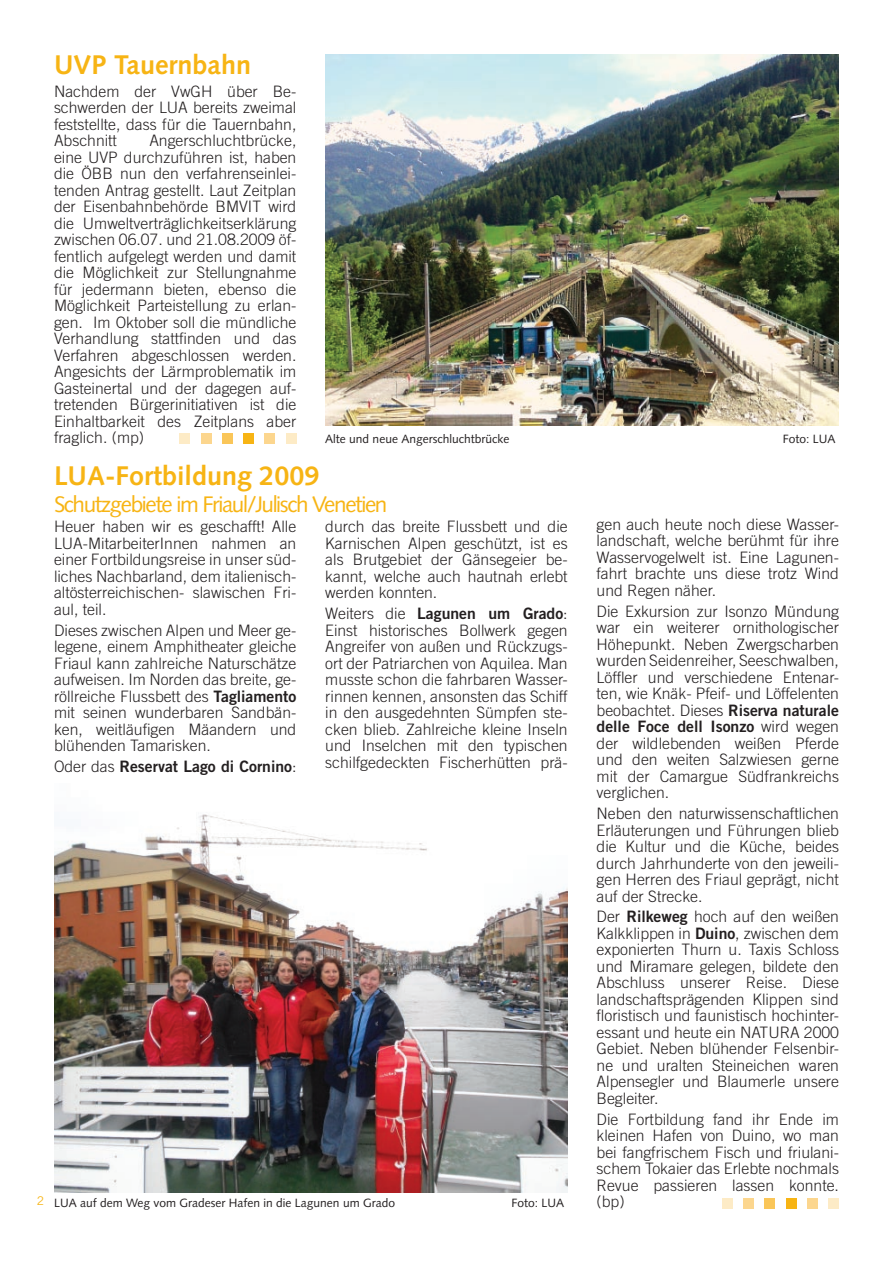
<style>
.page{position:relative;width:893px;height:1263px;background:#fff}
.page>*{position:absolute;margin:0;border:0;box-sizing:border-box;transform-origin:0 0}
.t1{font:700 27px "Syntax";color:#f7b414}
.t2{font:22.5px "Syntax";letter-spacing:-.06em;color:#f7b414}
.t3{font:300 15.75px/16.5px "Trade Gothic";color:#231f20;text-align:justify}
.t4{font:15.75px "Trade Gothic Bold Two";color:#231f20}
.t5{font:12px "Syntax";color:#231f20}
.t6{font:12px "Trade Gothic";color:#f7b414}
.s1{font-family:"Trade Gothic Bold Two";font-weight:400}
.s2{font-family:"Trade Gothic";font-weight:300}
</style>
<div class="page">
<div style="left:828px;top:1198px;width:11px;height:11px;background:#fdebc6"></div>
<div style="left:807px;top:1198px;width:11px;height:11px;background:#fcd68e"></div>
<div style="left:786px;top:1198px;width:10px;height:11px;background:#f7b414"></div>
<div style="left:765px;top:1198px;width:10px;height:11px;background:#fac659"></div>
<div style="left:743px;top:1198px;width:11px;height:11px;background:#fcd68e"></div>
<div style="left:722px;top:1198px;width:11px;height:11px;background:#fdebc6"></div>
<div style="left:286px;top:433px;width:10px;height:11px;background:#fdebc6"></div>
<div style="left:264px;top:433px;width:11px;height:11px;background:#fcd68e"></div>
<div style="left:243px;top:433px;width:11px;height:11px;background:#f7b414"></div>
<div style="left:222px;top:433px;width:11px;height:11px;background:#fac659"></div>
<div style="left:201px;top:433px;width:10px;height:11px;background:#fcd68e"></div>
<div style="left:179px;top:433px;width:11px;height:11px;background:#fdebc6"></div>
<img style="left:54px;top:814px;width:514px;height:378px">
<img style="left:325px;top:54px;width:514px;height:371px">
<p class="t6" style="left:37px;top:1193px;width:9px">2</p>
<h1 class="t1" style="left:54px;top:50px;width:199px">UVP Tauernbahn</h1>
<p class="t3" style="left:54px;top:82px;width:244px">Nachdem der VwGH über Be&shy;schwerden der LUA bereits zweimal feststellte, dass für die Tauernbahn, Abschnitt</p>
<p class="t3" style="left:54px;top:132px;width:244px;text-indent:95px">Angerschluchtbrücke, eine UVP durchzuführen ist, haben die ÖBB nun den verfahrenseinlei&shy;tenden Antrag gestellt. Laut Zeitplan der Eisenbahnbehörde BMVIT wird die Umweltverträglichkeitserklärung zwischen 06.07. und 21.08.2009 öf&shy;fentlich aufgelegt werden und damit die Möglichkeit zur Stellungnahme für jedermann bieten, ebenso die Möglichkeit Parteistellung zu erlan&shy;gen. Im Oktober soll die mündliche Verhandlung stattfinden und das Verfahren abgeschlossen werden.<br>Angesichts der Lärmproblematik im Gasteinertal und der dagegen auf&shy;tretenden Bürgerinitiativen ist die Einhaltbarkeit des Zeitplans aber fraglich. (mp)</p>
<h1 class="t1" style="left:54px;top:461px;width:267px">LUA-Fortbildung 2009</h1>
<h2 class="t2" style="left:54px;top:491px;width:335px">Schutzgebiete im Friaul/Julisch Venetien</h2>
<p class="t3" style="left:54px;top:518px;width:244px">Heuer haben wir es geschafft! Alle LUA-MitarbeiterInnen nahmen an einer Fortbildungsreise in unser süd&shy;liches Nachbarland, dem italienisch&shy;altösterreichischen- slawischen Fri&shy;aul, teil.</p>
<p class="t3" style="left:54px;top:621px;width:244px">Dieses zwischen Alpen und Meer ge&shy;legene, einem Amphitheater gleiche Friaul kann zahlreiche Naturschätze aufweisen. Im Norden das breite, ge&shy;röllreiche Flussbett des <span class="s1">Tagliamento </span>mit seinen wunderbaren Sandbän&shy;ken, weitläufigen Mäandern und blühenden Tamarisken.</p>
<p class="t4" style="left:54px;top:756px;width:244px"><span class="s2">Oder das</span> Reservat Lago di Cornino<span class="s2">:</span></p>
<p class="t5" style="left:325px;top:432px;width:186px">Alte und neue Angerschluchtbrücke</p>
<p class="t5" style="left:783px;top:432px;width:54px">Foto: LUA</p>
<p class="t3" style="left:597px;top:516px;width:244px">gen auch heute noch diese Wasser&shy;landschaft, welche berühmt für ihre Wasservogelwelt ist. Eine Lagunen&shy;fahrt brachte uns diese trotz Wind und Regen näher.</p>
<p class="t3" style="left:597px;top:603px;width:244px">Die Exkursion zur Isonzo Mündung war ein weiterer ornithologischer Höhepunkt. Neben Zwergscharben wurden Seidenreiher, Seeschwalben, Löffler und verschiedene Entenar&shy;ten, wie Knäk- Pfeif- und Löffelenten beobachtet. Dieses <span class="s1">Riserva naturale</span></p>
<p class="t4" style="left:597px;top:717px;width:244px">delle Foce dell Isonzo <span class="s2">wird wegen</span></p>
<p class="t3" style="left:597px;top:735px;width:244px">der wildlebenden weißen Pferde und den weiten Salzwiesen gerne mit der Camargue Südfrankreichs verglichen.</p>
<p class="t3" style="left:597px;top:805px;width:244px">Neben den naturwissenschaftlichen Erläuterungen und Führungen blieb die Kultur und die Küche, beides durch Jahrhunderte von den jeweili&shy;gen Herren des Friaul geprägt, nicht auf der Strecke.</p>
<p class="t3" style="left:597px;top:908px;width:244px">Der <span class="s1">Rilkeweg</span> hoch auf den weißen Kalkklippen in <span class="s1">Duino</span>, zwischen dem exponierten Thurn u. Taxis Schloss und Miramare gelegen, bildete den Abschluss unserer Reise. Diese landschaftsprägenden Klippen sind floristisch und faunistisch hochinter&shy;essant und heute ein NATURA 2000<br>Gebiet. Neben blühender Felsenbir&shy;ne und uralten Steineichen waren Alpensegler und Blaumerle unsere Begleiter.</p>
<p class="t3" style="left:597px;top:1111px;width:244px">Die Fortbildung fand ihr Ende im kleinen Hafen von Duino, wo man bei fangfrischem Fisch und friulani&shy;schem Tokaier das Erlebte nochmals Revue passieren lassen konnte.</p>
<p class="t3" style="left:325px;top:518px;width:244px">durch das breite Flussbett und die Karnischen Alpen geschützt, ist es als Brutgebiet der Gänsegeier be&shy;kannt, welche auch hautnah erlebt werden konnten.</p>
<p class="t4" style="left:325px;top:604px;width:244px"><span class="s2">Weiters die</span> Lagunen um Grado<span class="s2">:</span></p>
<p class="t3" style="left:325px;top:622px;width:244px">Einst historisches Bollwerk gegen Angreifer von außen und Rückzugs&shy;ort der Patriarchen von Aquilea. Man musste schon die fahrbaren Wasser&shy;rinnen kennen, ansonsten das Schiff in den ausgedehnten Sümpfen ste&shy;cken blieb. Zahlreiche kleine Inseln und Inselchen mit den typischen schilfgedeckten Fischerhütten prä-</p>
<p class="t5" style="left:54px;top:1195px;width:342px">LUA auf dem Weg vom Gradeser Hafen in die Lagunen um Grado</p>
<p class="t5" style="left:511px;top:1195px;width:54px">Foto: LUA</p>
<p class="t3" style="left:597px;top:1193px;width:30px">(bp)</p>
</div>
